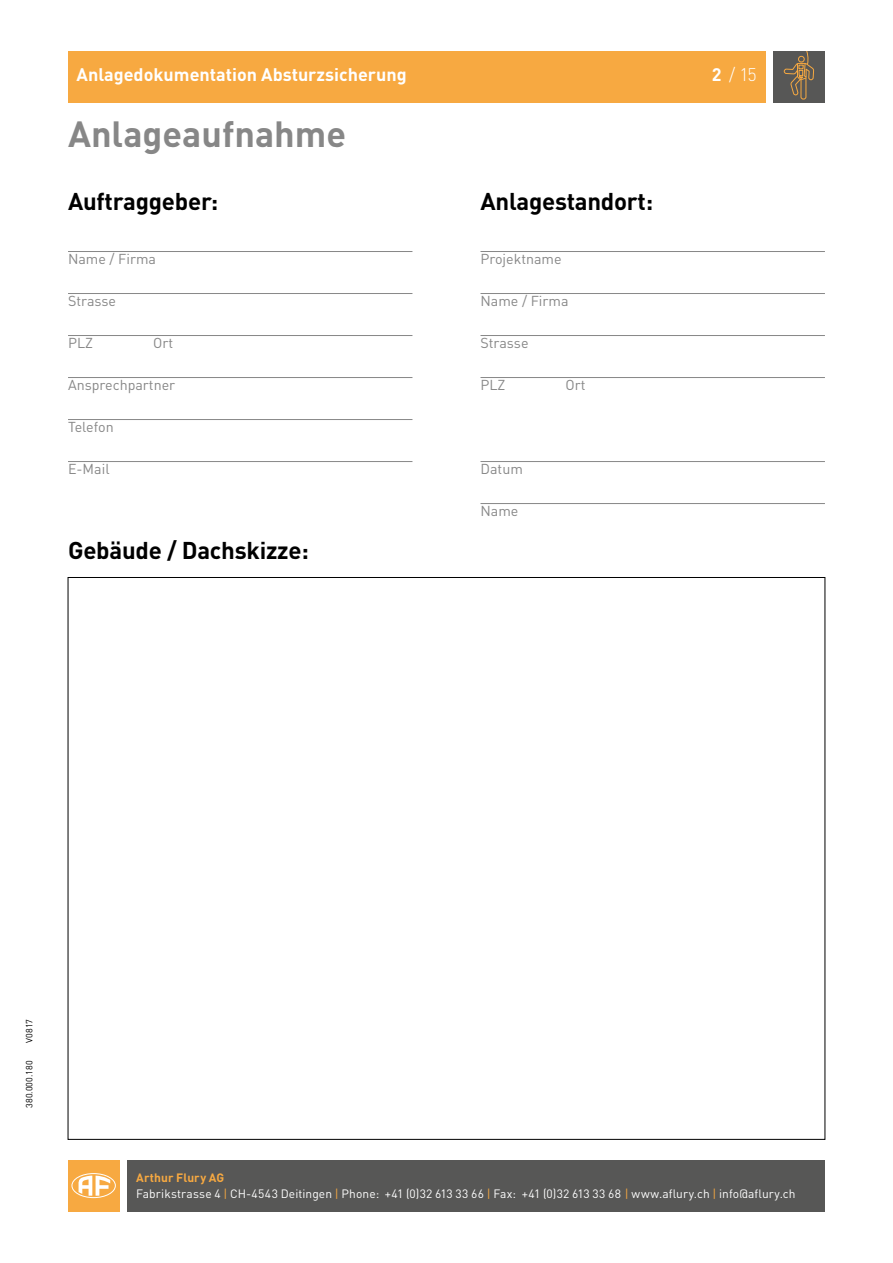
<style>
.page{position:relative;width:893px;height:1263px;background:#fff}
.page>*{position:absolute;margin:0;border:0;box-sizing:border-box;transform-origin:0 0}
.t1{font:700 36px "DINOT";color:#878787}
.t2{font:700 24px "DINOT";letter-spacing:-.01em;color:#000}
.t3{font:700 18px "DINOT";color:#fff}
.t4{font:300 18px "DINOT";color:#fff}
.t5{font:14.25px "DINOT";color:#878787}
.t6{font:12px/16.5px "DINOT";letter-spacing:.005em;color:#fff}
.t7{font:9px "DINOT";color:#000}
.s1{font-weight:700}
.s2{font-weight:700;color:#f7a941}
.s3{color:#f7a941}
</style>
<div class="page">
<div style="left:774px;top:51px;width:51px;height:51px;background:#575756"></div>
<div style="left:68px;top:1161px;width:51px;height:51px;background:#f7a941"></div>
<svg style="left:783px;top:51px;width:31px;height:49px"></svg>
<div style="left:68px;top:51px;width:697px;height:51px;background:#f7a941"></div>
<div style="left:128px;top:1161px;width:697px;height:51px;background:#575756"></div>
<div style="left:72px;top:1173px;width:44px;height:25px;border:1px solid #fff;border-radius:50%"></div>
<svg style="left:78px;top:1175px;width:32px;height:21px"></svg>
<hr style="left:68px;top:251px;width:344px;height:1px;background:#878787">
<hr style="left:68px;top:293px;width:344px;height:1px;background:#878787">
<hr style="left:68px;top:335px;width:344px;height:1px;background:#878787">
<hr style="left:68px;top:377px;width:344px;height:1px;background:#878787">
<hr style="left:68px;top:419px;width:344px;height:1px;background:#878787">
<hr style="left:68px;top:461px;width:344px;height:1px;background:#878787">
<hr style="left:480px;top:251px;width:345px;height:1px;background:#878787">
<hr style="left:480px;top:293px;width:345px;height:1px;background:#878787">
<hr style="left:480px;top:335px;width:345px;height:1px;background:#878787">
<hr style="left:480px;top:377px;width:345px;height:1px;background:#878787">
<hr style="left:480px;top:461px;width:345px;height:1px;background:#878787">
<hr style="left:480px;top:503px;width:345px;height:1px;background:#878787">
<h3 class="t3" style="left:77px;top:63px;width:332px">Anlagedokumentation Absturzsicherung</h3>
<h3 class="t4" style="left:712px;top:64px;width:46px"><span class="s1">2</span> / 15</h3>
<h1 class="t1" style="left:68px;top:110px;width:280px">Anlageaufnahme</h1>
<h2 class="t2" style="left:68px;top:185px;width:152px">Auftraggeber:</h2>
<p class="t5" style="left:68px;top:250px;width:90px">Name / Firma</p>
<p class="t5" style="left:68px;top:292px;width:50px">Strasse</p>
<p class="t5" style="left:68px;top:334px;width:27px">PLZ</p>
<p class="t5" style="left:153px;top:334px;width:21px">Ort</p>
<p class="t5" style="left:68px;top:376px;width:109px">Ansprechpartner</p>
<p class="t5" style="left:68px;top:418px;width:47px">Telefon</p>
<p class="t5" style="left:68px;top:460px;width:43px">E-Mail</p>
<h2 class="t2" style="left:68px;top:534px;width:242px">Gebäude / Dachskizze:</h2>
<h2 class="t2" style="left:480px;top:185px;width:174px">Anlagestandort:</h2>
<p class="t5" style="left:480px;top:250px;width:83px">Projektname</p>
<p class="t5" style="left:480px;top:292px;width:90px">Name / Firma</p>
<p class="t5" style="left:480px;top:334px;width:50px">Strasse</p>
<p class="t5" style="left:480px;top:376px;width:27px">PLZ</p>
<p class="t5" style="left:566px;top:376px;width:21px">Ort</p>
<p class="t5" style="left:480px;top:460px;width:44px">Datum</p>
<p class="t5" style="left:480px;top:502px;width:40px">Name</p>
<p class="t7" style="left:24px;top:1043px;width:25px;rotate:-90deg">V0817</p>
<p class="t7" style="left:24px;top:1108px;width:49px;rotate:-90deg">380.000.180</p>
<p class="t6" style="left:136px;top:1169px;width:661px"><span class="s2">Arthur Flury AG<br></span>Fabrikstrasse 4 <span class="s3">|</span> CH-4543 Deitingen <span class="s3">|</span> Phone: +41 (0)32 613 33 66 <span class="s3">|</span> Fax: +41 (0)32 613 33 68 <span class="s3">|</span> www.aflury.ch <span class="s3">|</span> info@aflury.ch</p>
</div>
